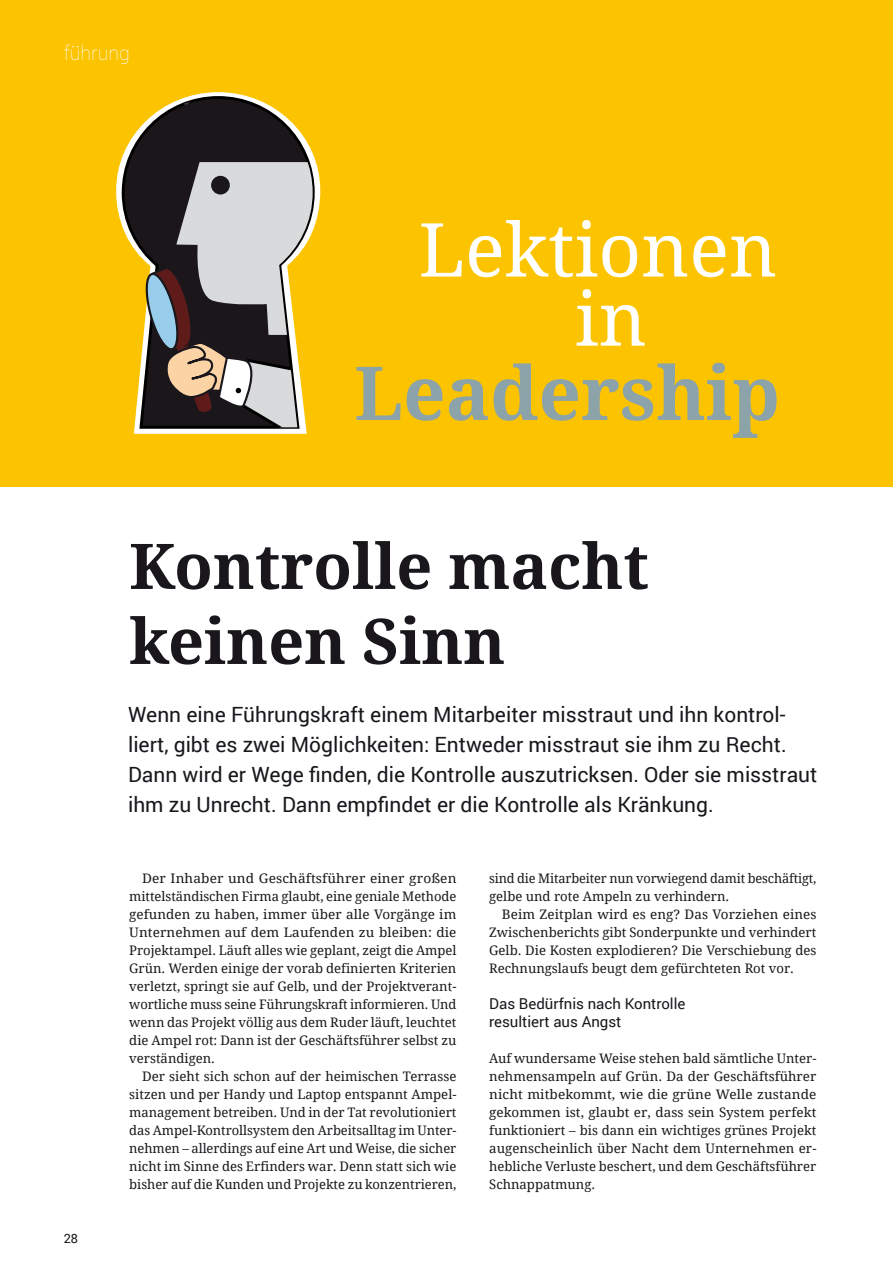
<style>
.page{position:relative;width:893px;height:1263px;background:#fff}
.page>*{position:absolute;margin:0;border:0;box-sizing:border-box;transform-origin:0 0}
.t1{font:74.4px "Droid Serif";color:#fff}
.t2{font:700 74.4px "Droid Serif";color:#8ca3a9}
.fließ{font:700 63px/75px "Droid Serif";color:#1a171c}
.Vorspann{font:21px/30px "Roboto";color:#1a171c}
.t3{font:100 19.5px "Roboto";color:#fff}
.Zwischentitel{font:15px/18px "Roboto";color:#1a171c}
.Fließtext_mit_Einzug{font:13.2px/18px "Droid Serif";color:#1a171c;text-align:justify}
.Fließtext_mit_Einzug-2{font:13.2px/18px "Droid Serif";color:#1a171c;text-align:justify;scale:1.04 1}
.Fließtext_ohne_Einzu{font:13.2px/18px "Droid Serif";color:#1a171c;text-align:justify}
.t4{font:12.75px "Roboto";color:#1a171c}
</style>
<div class="page">
<div style="left:0;top:0;width:893px;height:486px;background:#fcc400"></div>
<svg style="left:116px;top:92px;width:204px;height:342px"></svg>
<svg style="left:120px;top:95px;width:196px;height:335px"></svg>
<svg style="left:182px;top:98px;width:8px;height:7px"></svg>
<svg style="left:142px;top:162px;width:171px;height:254px"></svg>
<p class="t3" style="left:64px;top:40px;width:67px">führung</p>
<p class="t1" style="left:419px;top:207px;width:360px">Lektionen</p>
<p class="t1" style="left:575px;top:276px;width:73px">in</p>
<p class="t2" style="left:354px;top:351px;width:427px">Leadership</p>
<p class="fließ" style="left:129px;top:530px;width:521px">Kontrolle macht keinen Sinn</p>
<p class="Vorspann" style="left:128px;top:698px;width:691px">Wenn eine Führungskraft einem Mitarbeiter misstraut und ihn kontrol&shy;liert, gibt es zwei Möglichkeiten: Entweder misstraut sie ihm zu Recht.<br>Dann wird er Wege finden, die Kontrolle auszutricksen. Oder sie misstraut ihm zu Unrecht. Dann empfindet er die Kontrolle als Kränkung.</p>
<p class="t4" style="left:64px;top:1229px;width:16px">28</p>
<p class="Fließtext_mit_Einzug-2" style="left:129px;top:869px;width:316px;text-indent:13px">Der Inhaber und Geschäftsführer einer großen mittelständischen Firma glaubt, eine geniale Methode gefunden zu haben, immer über alle Vorgänge im Unternehmen auf dem Laufenden zu bleiben: die Projektampel. Läuft alles wie geplant, zeigt die Ampel Grün. Werden einige der vorab definierten Kriterien verletzt, springt sie auf Gelb, und der Projektverant&shy;wortliche muss seine Führungskraft informieren. Und wenn das Projekt völlig aus dem Ruder läuft, leuchtet die Ampel rot: Dann ist der Geschäftsführer selbst zu verständigen.</p>
<p class="Fließtext_mit_Einzug" style="left:129px;top:1067px;width:329px;text-indent:13px">Der sieht sich schon auf der heimischen Terrasse sitzen und per Handy und Laptop entspannt Ampel&shy;management betreiben. Und in der Tat revolutioniert das Ampel-Kontrollsystem den Arbeitsalltag im Unter&shy;nehmen – allerdings auf eine Art und Weise, die sicher nicht im Sinne des Erfinders war. Denn statt sich wie bisher auf die Kunden und Projekte zu konzentrieren,</p>
<p class="Fließtext_mit_Einzug" style="left:489px;top:869px;width:329px">sind die Mitarbeiter nun vorwiegend damit beschäftigt, gelbe und rote Ampeln zu verhindern.</p>
<p class="Fließtext_mit_Einzug" style="left:489px;top:905px;width:329px;text-indent:13px">Beim Zeitplan wird es eng? Das Vorziehen eines Zwischenberichts gibt Sonderpunkte und verhindert Gelb. Die Kosten explodieren? Die Verschiebung des Rechnungslaufs beugt dem gefürchteten Rot vor.</p>
<p class="Zwischentitel" style="left:489px;top:994px;width:198px">Das Bedürfnis nach Kontrolle resultiert aus Angst</p>
<p class="Fließtext_ohne_Einzu" style="left:489px;top:1049px;width:329px">Auf wundersame Weise stehen bald sämtliche Unter&shy;nehmensampeln auf Grün. Da der Geschäftsführer nicht mitbekommt, wie die grüne Welle zustande gekommen ist, glaubt er, dass sein System perfekt funktioniert – bis dann ein wichtiges grünes Projekt augenscheinlich über Nacht dem Unternehmen er&shy;hebliche Verluste beschert, und dem Geschäftsführer Schnappatmung.</p>
</div>
